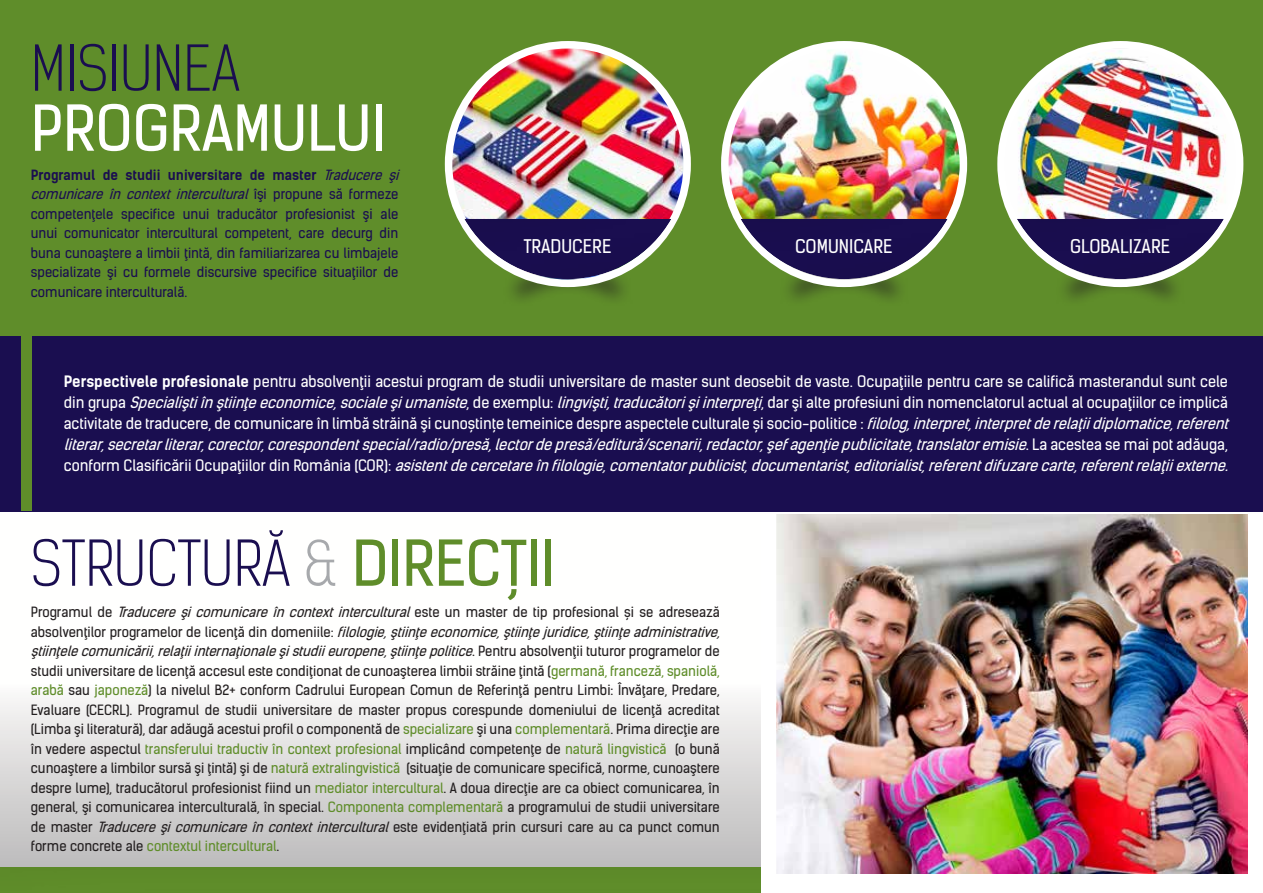
<style>
.page{position:relative;width:1263px;height:893px;background:#fff}
.page>*{position:absolute;margin:0;border:0;box-sizing:border-box;transform-origin:0 0}
.t1{font:300 60px "Kelson Sans";color:#1a0e50}
.t2{font:60px "Kelson Sans";color:#fff}
.t3{font:18px "Kelson Sans";color:#fff}
.t4{font:italic 15px/21px "Kelson Sans";color:#fff}
.t5{font:13.5px/19.5px "Kelson Sans";color:#231f20}
.t6{font:13.5px/19.5px "Kelson Sans";color:#1a0e50}
.s1{font-weight:700}
.s2{font-style:italic}
.s3{font-weight:700;font-style:normal}
.s4{font-style:normal}
.s5{color:#a7a9ac}
.s6{font-weight:400;color:#5f8d2a}
.s7{color:#5f8d2a}
</style>
<div class="page">
<svg style="left:0;top:700px;width:761px;height:165px;background:#d8d7d7"></svg>
<div style="left:0;top:0;width:1263px;height:337px;background:#5f8d2a"></div>
<div style="left:0;top:865px;width:1263px;height:28px;background:#231f20;opacity:.5"></div>
<img style="left:777px;top:514px;width:470px;height:359px">
<div style="left:0;top:336px;width:1263px;height:176px;background:#1a0e50"></div>
<div style="left:21px;top:336px;width:11px;height:175px;background:#5f8d2a"></div>
<div style="left:503px;top:260px;width:130px;height:48px;background:#231f20;opacity:.75"></div>
<img style="left:449px;top:45px;width:238px;height:238px;border-radius:119px">
<div style="left:445px;top:41px;width:246px;height:246px;border:8px solid #fff;border-radius:50%"></div>
<div style="left:462px;top:217px;width:210px;height:63px;background:#231f20;opacity:.5"></div>
<div style="left:779px;top:260px;width:130px;height:48px;background:#231f20;opacity:.75"></div>
<img style="left:725px;top:45px;width:238px;height:182px">
<div style="left:721px;top:41px;width:246px;height:246px;border:8px solid #fff;border-radius:50%"></div>
<div style="left:738px;top:217px;width:210px;height:63px;background:#231f20;opacity:.5"></div>
<div style="left:1056px;top:260px;width:129px;height:48px;background:#231f20;opacity:.75"></div>
<img style="left:1002px;top:48px;width:238px;height:235px">
<div style="left:997px;top:41px;width:246px;height:246px;border:8px solid #fff;border-radius:50%"></div>
<div style="left:1014px;top:217px;width:210px;height:63px;background:#231f20;opacity:.5"></div>
<h1 class="t1" style="left:31px;top:32px;width:211px">MISIUNEA</h1>
<h1 class="t2" style="left:31px;top:91px;width:356px">PROGRAMULUI</h1>
<p class="t6" style="left:31px;top:165px;width:373px"><span class="s1">Programul de studii universitare de master</span> <span class="s2">Traducere şi comunicare în context intercultural</span> î ş i p r o p u n e s ă f o r m e z e competenţele specifice unui traducător profesionist şi ale unui comunicator intercultural competent, care decurg din buna cunoaştere a limbii ţintă, din familiarizarea cu limbajele specializate şi cu formele discursive specifice situaţiilor de comunicare interculturală.</p>
<h2 class="t3" style="left:524px;top:235px;width:89px">TRADUCERE</h2>
<h2 class="t3" style="left:795px;top:235px;width:99px">COMUNICARE</h2>
<h2 class="t3" style="left:1070px;top:235px;width:102px">GLOBALIZARE</h2>
<p class="t4" style="left:64px;top:371px;width:1171px"><span class="s3">Perspectivele profesionale</span> <span class="s4">pentru absolvenţii acestui program de studii universitare de master sunt deosebit de vaste. Ocupaţiile pentru care se califică masterandul sunt cele d i n g r u p a</span> Specialiştiînştiinţeeconomice,socialeşiumaniste<span class="s4">, d e e x e m p l u :</span> lingvişti,traducătorişiinterpreţi<span class="s4">, d a r ş i a l t e p r o f e s i u n i d i n n o m e n c l a t o r u l a c t u a l a l o c u p a ţ i i l o r c e i m p l i c ă activitate de traducere, de comunicare în limbă străină şi cunoștințe temeinice despre aspectele culturale și socio-politice :</span> filolog,interpret,interpretderelaţiidiplomatice,referent literar,secretarliterar,corector,corespondentspecial/radio/presă,lectordepresă/editură/scenarii,redactor,şefagenţiepublicitate,translatoremisie<span class="s4">. L a a c e s t e a s e m a i p o t a d ă u g a , c o n f o r m C l a s i f i c ă r i i O c u p a ţ i i l o r d i n R o m â n i a ( C O R ) :</span> asistentdecercetareînfilologie,comentatorpublicist,documentarist,editorialist,referentdifuzarecarte,referentrelaţiiexterne.</p>
<h1 class="t1" style="left:31px;top:527px;width:526px">STRUCTURĂ <span class="s5">&amp;</span> <span class="s6">DIRECȚII</span></h1>
<p class="t5" style="left:31px;top:602px;width:695px">Programul de <span class="s2">Traducere şi comunicare în context intercultural</span> este un master de tip profesional și se adresează a b s o l v e n ţ i l o r p r o g r a m e l o r d e l i c e n ţ ă d i n d o m e n i i l e : <span class="s2">filologie,ştiinţeeconomice,ştiinţejuridice,ştiinţeadministrative, ştiinţelecomunicării,relaţiiinternaţionaleşistudiieuropene,ştiinţepolitice</span>. P e n t r u a b s o l v e n ţ i i t u t u r o r p r o g r a m e l o r d e studii universitare de licenţă accesul este condiţionat de cunoaşterea limbii străine ţintă (<span class="s7">germană, franceză, spaniolă, arabă</span> sau <span class="s7">japoneză</span>) la nivelul B2+ conform Cadrului European Comun de Referinţă pentru Limbi: Învăţare, Predare, Evaluare (CECRL). Programul de studii universitare de master propus corespunde domeniului de licenţă acreditat (Limba şi literatură), dar adăugă acestui profil o componentă de <span class="s7">specializare</span> şi una <span class="s7">complementară</span>. Prima direcţie are în vedere aspectul <span class="s7">transferului traductiv în context profesional</span> implicând competenţe de <span class="s7">natură lingvistică</span> (o bună cunoaştere a limbilor sursă şi ţintă) şi de <span class="s7">natură extralingvistică</span> (situaţie de comunicare specifică, norme, cunoaştere despre lume), traducătorul profesionist fiind un <span class="s7">mediator intercultural</span>. A doua direcţie are ca obiect comunicarea, în general, şi comunicarea interculturală, în special. <span class="s7">Componenta complementară</span> a programului de studii universitare de master <span class="s2">Traducereşicomunicareîncontextintercultural</span>este evidenţiată prin cursuri care au ca punct comun forme concrete ale <span class="s7">contextul intercultural</span>.</p>
</div>
